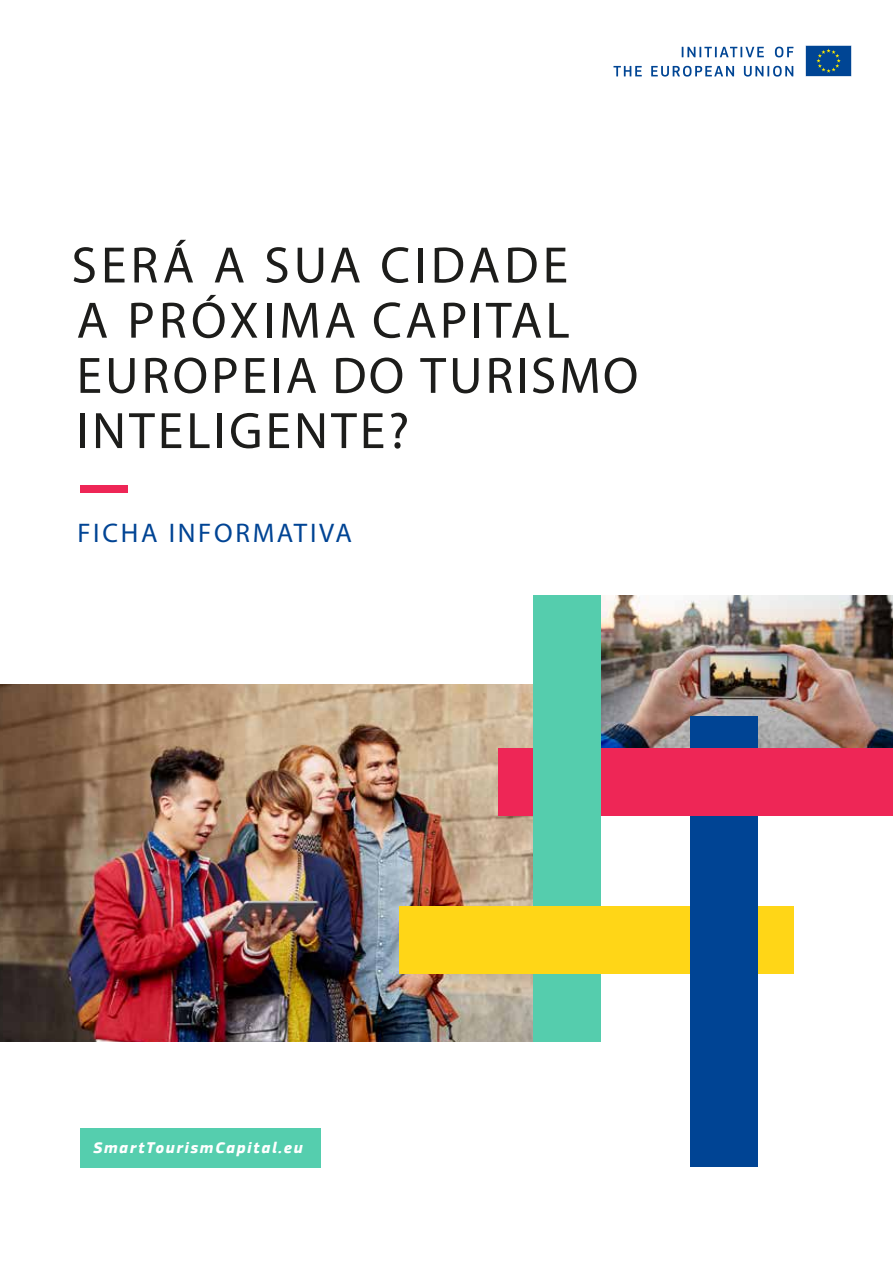
<style>
.page{position:relative;width:893px;height:1263px;background:#fff}
.page>*{position:absolute;margin:0;border:0;box-sizing:border-box;transform-origin:0 0}
.t1{font:900 51.6px/55.2px "EC Square Sans Pro";letter-spacing:.06em;color:#1d1d1b}
.t2{font:27px "EC Square Sans Pro";letter-spacing:.1em;color:#004494}
.t3{font:italic 700 16.05px "EC Square Sans Pro";letter-spacing:.1em;color:#fff}
.s1{font-weight:300}
</style>
<div class="page">
<svg style="left:805px;top:45px;width:46px;height:31px"></svg>
<svg style="left:682px;top:47px;width:111px;height:10px"></svg>
<svg style="left:613px;top:66px;width:180px;height:11px"></svg>
<div style="left:80px;top:485px;width:47px;height:7px;background:#ee2656"></div>
<img style="left:601px;top:595px;width:292px;height:154px">
<img style="left:0;top:684px;width:533px;height:357px">
<div style="left:80px;top:1128px;width:241px;height:39px;background:#55ceae"></div>
<div style="left:533px;top:971px;width:68px;height:70px;background:#55cdad"></div>
<div style="left:399px;top:906px;width:394px;height:67px;background:#ffd617"></div>
<div style="left:691px;top:716px;width:67px;height:451px;background:#004494"></div>
<div style="left:498px;top:749px;width:395px;height:67px;background:#ee2656"></div>
<div style="left:533px;top:595px;width:68px;height:311px;background:#55cdad"></div>
<p class="t1" style="left:71px;top:237px;width:568px"><span class="s1">SERÁ A SUA CIDADE<br>A PRÓXIMA</span> CAPITAL<br>EUROPEIA DO TURISMO<br>INTELIGENTE?</p>
<p class="t2" style="left:77px;top:516px;width:276px">FICHA INFORMATIVA</p>
<p class="t3" style="left:93px;top:1138px;width:211px">SmartTourismCapital.eu</p>
</div>
